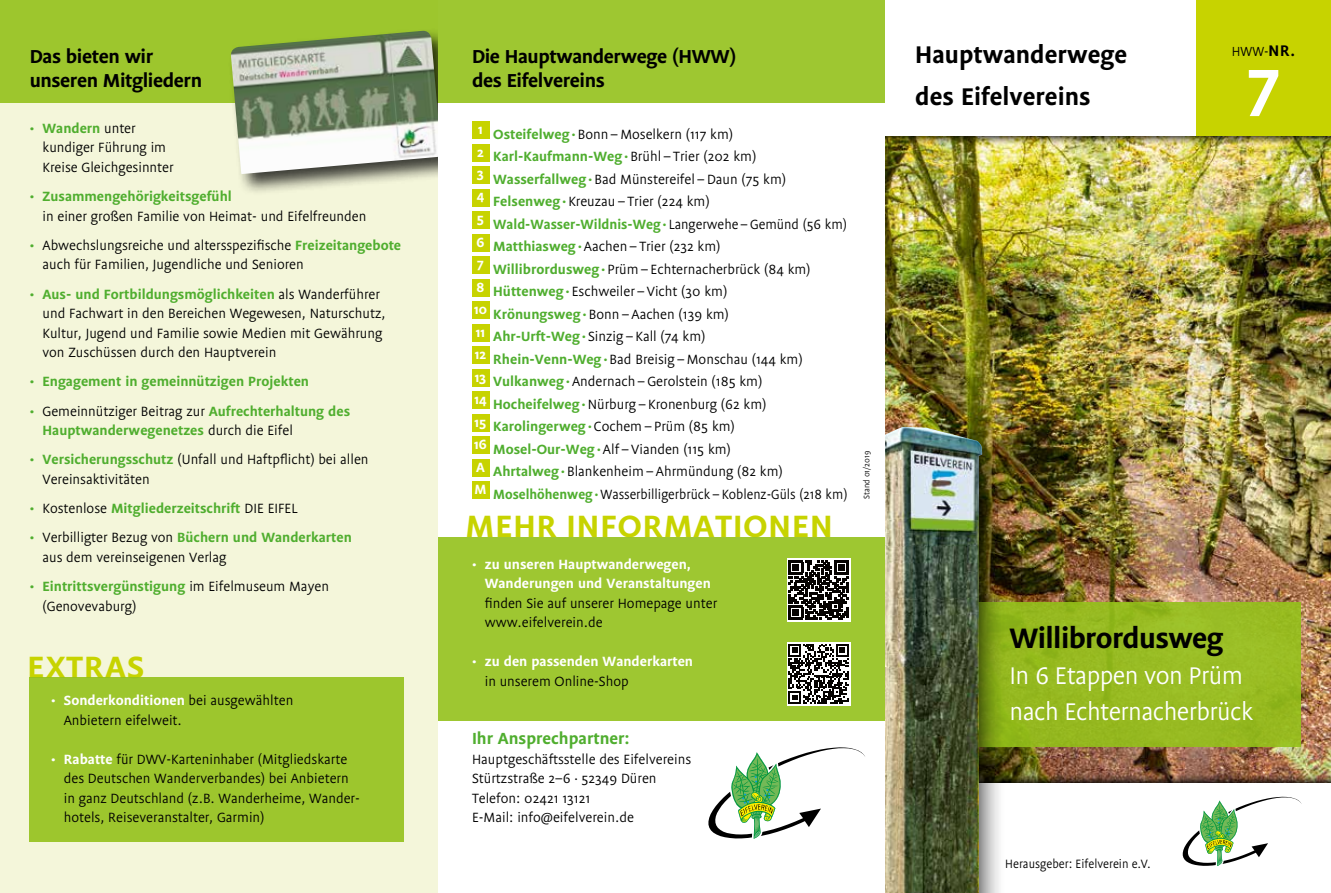
<style>
.page{position:relative;width:1331px;height:893px;background:#fff}
.page>*{position:absolute;margin:0;border:0;box-sizing:border-box;transform-origin:0 0}
.t1{font:700 73.5px "Flex";color:#fff;scale:.96 1}
.t2{font:700 34.5px "Flex";letter-spacing:.03em;color:#c7d300}
.t3{font:700 31.5px "Flex";letter-spacing:-.02em;color:#000}
.t4{font:27px/36px "Flex";letter-spacing:-.02em;color:#fff}
.t5{font:700 27px/42px "Flex";color:#000}
.t6{font:700 21px/24px "Flex";letter-spacing:-.02em;color:#000}
.t7{font:700 18px "Flex";color:#50ae2f}
.t8{font:15px/19.5px "Flex";color:#000}
.t9{font:700 15px/19.5px "Flex";color:#50ae2f}
.t10{font:700 15px/19.5px "Flex";color:#fff}
.t11{font:14.7px "Flex";color:#000;scale:.96 1}
.t12{font:13.5px "Flex";color:#000;scale:.95 1}
.t13{font:9px "Flex";color:#000;scale:.95 1}
.s1{font-weight:700;color:#50ae2f}
.s2{font-weight:400;color:#000}
.s3{font-weight:700;color:#fff}
.s4{color:#50ae2f}
.s5{font-weight:700;font-size:17.25px}
</style>
<div class="page">
<div style="left:0;top:0;width:438px;height:893px;background:#f4f6da"></div>
<div style="left:0;top:0;width:438px;height:103px;background:#9dc62d"></div>
<div style="left:228px;top:28px;width:235px;height:168px;background:#000;opacity:.75"></div>
<img style="left:230px;top:31px;width:208px;height:143px">
<div style="left:1196px;top:0;width:135px;height:136px;background:#c7d300"></div>
<img style="left:885px;top:136px;width:446px;height:646px">
<div style="left:884px;top:602px;width:417px;height:145px;background:#97bb21"></div>
<div style="left:852px;top:418px;width:156px;height:475px;background:#000;opacity:.75"></div>
<img style="left:884px;top:427px;width:98px;height:466px">
<div style="left:438px;top:0;width:446px;height:893px;background:#fff"></div>
<svg style="left:1183px;top:797px;width:119px;height:69px"></svg>
<div style="left:438px;top:0;width:446px;height:103px;background:#9ec731"></div>
<svg style="left:708px;top:747px;width:157px;height:92px"></svg>
<div style="left:30px;top:678px;width:374px;height:164px;background:#9dc62d"></div>
<div style="left:438px;top:537px;width:446px;height:183px;background:#9ec731"></div>
<div style="left:787px;top:558px;width:63px;height:64px;background:linear-gradient(to right,#fff,#fff)"></div>
<svg style="left:789px;top:560px;width:59px;height:60px;background:#4f4d4c"></svg>
<div style="left:787px;top:642px;width:63px;height:64px;background:#fff"></div>
<svg style="left:788px;top:644px;width:61px;height:60px"></svg>
<div style="left:472px;top:122px;width:17px;height:17px;background:#c7d300"></div>
<div style="left:472px;top:144px;width:17px;height:17px;background:#c7d300"></div>
<div style="left:472px;top:167px;width:17px;height:17px;background:#c7d300"></div>
<div style="left:472px;top:189px;width:17px;height:17px;background:#c7d300"></div>
<div style="left:472px;top:212px;width:17px;height:17px;background:#c7d300"></div>
<div style="left:472px;top:234px;width:17px;height:17px;background:#c7d300"></div>
<div style="left:472px;top:257px;width:17px;height:17px;background:#c7d300"></div>
<div style="left:472px;top:279px;width:17px;height:17px;background:#c7d300"></div>
<div style="left:472px;top:302px;width:17px;height:17px;background:#c7d300"></div>
<div style="left:472px;top:324px;width:17px;height:17px;background:#c7d300"></div>
<div style="left:472px;top:347px;width:17px;height:17px;background:#c7d300"></div>
<div style="left:472px;top:369px;width:17px;height:17px;background:#c7d300"></div>
<div style="left:472px;top:392px;width:17px;height:17px;background:#c7d300"></div>
<div style="left:472px;top:414px;width:17px;height:17px;background:#c7d300"></div>
<div style="left:472px;top:437px;width:17px;height:17px;background:#c7d300"></div>
<div style="left:472px;top:459px;width:17px;height:17px;background:#c7d300"></div>
<div style="left:472px;top:482px;width:17px;height:17px;background:#c7d300"></div>
<h3 class="t6" style="left:30px;top:45px;width:174px">Das bieten wir unseren Mitgliedern</h3>
<p class="t8" style="left:43px;top:118px;width:133px;text-indent:-13px"><span class="s1">• Wandern</span> unter kundiger Führung im<br>Kreise Gleichgesinnter</p>
<p class="t9" style="left:30px;top:187px;width:204px">• Zusammengehörigkeitsgefühl</p>
<p class="t8" style="left:43px;top:206px;width:325px">in einer großen Familie von Heimat- und Eifelfreunden</p>
<p class="t8" style="left:43px;top:235px;width:360px;text-indent:-13px"><span class="s1">•</span> Abwechslungsreiche und altersspezifische <span class="s1">Freizeitangebote </span>auch für Familien, Jugendliche und Senioren</p>
<p class="t8" style="left:43px;top:284px;width:345px;text-indent:-13px"><span class="s1">• Aus- und Fortbildungsmöglichkeiten</span> als Wanderführer und Fachwart in den Bereichen Wegewesen, Naturschutz, Kultur, Jugend und Familie sowie Medien mit Gewährung von Zuschüssen durch den Hauptverein</p>
<p class="t9" style="left:30px;top:372px;width:281px">• Engagement in gemeinnützigen Projekten</p>
<p class="t9" style="left:43px;top:401px;width:309px;text-indent:-13px">• <span class="s2">Gemeinnütziger Beitrag zur</span> Aufrechterhaltung des<br>Hauptwanderwegenetzes <span class="s2">durch die Eifel</span></p>
<p class="t8" style="left:43px;top:450px;width:328px;text-indent:-13px"><span class="s1">• Versicherungsschutz</span> (Unfall und Haftpflicht) bei allen<br>Vereinsaktivitäten</p>
<p class="t9" style="left:30px;top:499px;width:269px">• <span class="s2">Kostenlose</span> Mitgliederzeitschrift <span class="s2">DIE EIFEL</span></p>
<p class="t8" style="left:43px;top:528px;width:311px;text-indent:-13px"><span class="s1">•</span> Verbilligter Bezug von <span class="s1">Büchern und Wanderkarten </span>aus dem vereinseigenen Verlag</p>
<p class="t8" style="left:43px;top:577px;width:288px;text-indent:-13px"><span class="s1">• Eintrittsvergünstigung</span> im Eifelmuseum Mayen (Genovevaburg)</p>
<h2 class="t2" style="left:28px;top:647px;width:118px">EXTRAS</h2>
<p class="t8" style="left:64px;top:691px;width:231px;text-indent:-13px"><span class="s3">• Sonderkonditionen</span> bei ausgewählten<br>Anbietern eifelweit.</p>
<p class="t8" style="left:64px;top:749px;width:298px;text-indent:-13px"><span class="s3">• Rabatte</span> für DWV-Karteninhaber (Mitgliedskarte des Deutschen Wanderverbandes) bei Anbietern in ganz Deutschland (z.B. Wanderheime, Wander&shy;hotels, Reiseveranstalter, Garmin)</p>
<h3 class="t6" style="left:472px;top:45px;width:266px">Die Hauptwanderwege (HWW) des Eifelvereins</h3>
<p class="t8" style="left:474px;top:123px;width:375px;line-height:22.5px"><sup>1</sup> <span class="s1">Osteifelweg</span><span class="s4">•</span>Bonn – Moselkern (117 km)<br><sup>2</sup> <span class="s1">Karl-Kaufmann-Weg</span><span class="s4">•</span>Brühl – Trier (202 km)<br><sup>3</sup> <span class="s1">Wasserfallweg</span><span class="s4">•</span>Bad Münstereifel – Daun (75 km)<br><sup>4</sup> <span class="s1">Felsenweg</span><span class="s4">•</span>Kreuzau – Trier (224 km)<br><sup>5</sup> <span class="s1">Wald-Wasser-Wildnis-Weg</span><span class="s4">•</span> Langerwehe – Gemünd (56 km)<br><sup>6</sup> <span class="s1">Matthiasweg</span><span class="s4">•</span>Aachen – Trier (232 km)<br><sup>7</sup> <span class="s1">Willibrordusweg</span><span class="s4">•</span> Prüm – Echternacherbrück (84 km)<br><sup>8</sup> <span class="s1">Hüttenweg</span><span class="s4">•</span> Eschweiler – Vicht (30 km)<br><sup>10</sup> <span class="s1">Krönungsweg</span><span class="s4">•</span>Bonn – Aachen (139 km)<br><sup>11</sup> <span class="s1">Ahr-Urft-Weg</span><span class="s4">•</span> Sinzig – Kall (74 km)<br><sup>12</sup> <span class="s1">Rhein-Venn-Weg</span><span class="s4">•</span>Bad Breisig – Monschau (144 km)<br><sup>13</sup> <span class="s1">Vulkanweg</span><span class="s4">•</span>Andernach – Gerolstein (185 km)<br><sup>14</sup> <span class="s1">Hocheifelweg</span><span class="s4">•</span>Nürburg – Kronenburg (62 km)<br><sup>15</sup> <span class="s1">Karolingerweg</span><span class="s4">•</span>Cochem – Prüm (85 km)<br><sup>16</sup> <span class="s1">Mosel-Our-Weg</span><span class="s4">•</span>Alf – Vianden (115 km)<br><sup>A</sup> <span class="s1">Ahrtalweg</span><span class="s4">•</span>Blankenheim – Ahrmündung (82 km)<br><sup>M</sup> <span class="s1">Moselhöhenweg</span><span class="s4">•</span>Wasserbilligerbrück – Koblenz-Güls (218 km)</p>
<h2 class="t2" style="left:466px;top:506px;width:368px">MEHR INFORMATIONEN</h2>
<p class="t10" style="left:485px;top:554px;width:228px;text-indent:-13px">• zu unseren Hauptwanderwegen,<br>Wanderungen und Veranstaltungen</p>
<p class="t8" style="left:485px;top:593px;width:234px">finden Sie auf unserer Homepage unter www.eifelverein.de</p>
<p class="t10" style="left:472px;top:652px;width:223px">• zu den passenden Wanderkarten</p>
<p class="t8" style="left:485px;top:671px;width:145px">in unserem Online-Shop</p>
<p class="t13" style="left:862px;top:499px;width:52px;rotate:-90deg">Stand 01/2019</p>
<p class="t7" style="left:472px;top:728px;width:159px">Ihr Ansprechpartner:</p>
<p class="t8" style="left:472px;top:749px;width:221px">Hauptgeschäftsstelle des Eifelvereins<br>Stürtzstraße 2–6 · 52349 Düren<br>Telefon: 02421 13121<br>E-Mail: info@eifelverein.de</p>
<h3 class="t5" style="left:915px;top:34px;width:214px">Hauptwanderwege des Eifelvereins</h3>
<p class="t11" style="left:1232px;top:43px;width:68px">HWW-<span class="s5">NR.</span></p>
<h1 class="t1" style="left:1247px;top:39px;width:35px">7</h1>
<h3 class="t3" style="left:1009px;top:620px;width:215px">Willibrordusweg</h3>
<h3 class="t4" style="left:1009px;top:658px;width:245px">In 6 Etappen von Prüm nach Echternacherbrück</h3>
<p class="t12" style="left:1005px;top:857px;width:155px">Herausgeber: Eifelverein e.V.</p>
</div>
